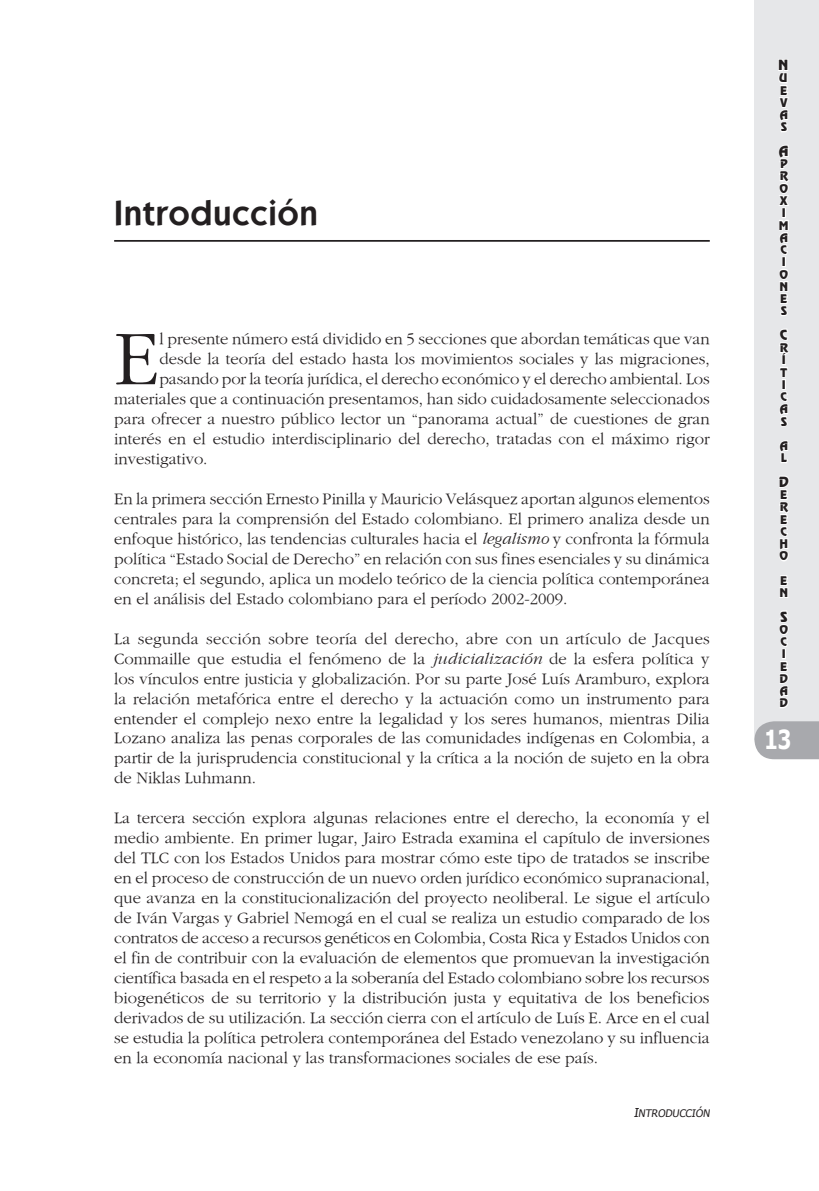
<style>
.page{position:relative;width:819px;height:1191px;background:#fff}
.page>*{position:absolute;margin:0;border:0;box-sizing:border-box;transform-origin:0 0}
.t1{font:80.85px "Gourmand";color:#231f20}
.t2{font:600 35px "Kabel IT Cby BT";letter-spacing:.03em;color:#231f20}
.t3{font:700 26.25px "Tahoma";color:#fff;scale:.8 1}
.t4{font:16.62px/19.9px "Gourmand";color:#231f20;text-align:justify}
.t5{font:14px "Revue BT Regular SC850";color:#231f20}
.t6{font:11.9px/12.2px "Revue BT Regular SC850";color:#231f20}
.t7{font:10.33px "Tahoma SC850";color:#231f20}
.s1{font-style:italic}
.s2{font-size:12.25px}
</style>
<div class="page">
<div style="left:754px;top:0;width:65px;height:739px;background:#e6e7e9"></div>
<svg style="left:778px;top:59px;width:11px;height:73px"></svg>
<svg style="left:778px;top:145px;width:11px;height:61px"></svg>
<div style="left:781px;top:207px;width:4px;height:11px;border:2px solid #fff"></div>
<svg style="left:779px;top:220px;width:10px;height:35px"></svg>
<div style="left:781px;top:256px;width:4px;height:11px;border:2px solid #fff"></div>
<svg style="left:779px;top:269px;width:10px;height:47px"></svg>
<svg style="left:779px;top:328px;width:10px;height:49px"></svg>
<div style="left:781px;top:379px;width:4px;height:11px;border:2px solid #fff"></div>
<svg style="left:779px;top:391px;width:10px;height:36px"></svg>
<svg style="left:779px;top:440px;width:10px;height:23px"></svg>
<svg style="left:778px;top:476px;width:11px;height:86px"></svg>
<svg style="left:779px;top:575px;width:9px;height:23px"></svg>
<svg style="left:779px;top:610px;width:10px;height:37px"></svg>
<div style="left:781px;top:648px;width:4px;height:11px;border:2px solid #fff"></div>
<svg style="left:779px;top:661px;width:10px;height:47px"></svg>
<svg style="left:754px;top:721px;width:65px;height:38px;background:#adaeb2"></svg>
<hr style="left:114px;top:240px;width:595px;height:2px;background:#231f20">
<h2 class="t2" style="left:114px;top:191px;width:205px">Introducción</h2>
<h1 class="t1" style="left:114px;top:316px;width:47px">E</h1>
<p class="t4" style="left:159px;top:329px;width:552px">l presente número está dividido en 5 secciones que abordan temáticas que van</p>
<p class="t4" style="left:159px;top:349px;width:552px">desde la teoría del estado hasta los movimientos sociales y las migraciones,</p>
<p class="t4" style="left:159px;top:369px;width:551px">pasando por la teoría jurídica, el derecho económico y el derecho ambiental. Los</p>
<p class="t4" style="left:114px;top:389px;width:597px">materiales que a continuación presentamos, han sido cuidadosamente seleccionados</p>
<p class="t4" style="left:114px;top:409px;width:597px">para ofrecer a nuestro público lector un “panorama actual” de cuestiones de gran</p>
<p class="t4" style="left:114px;top:429px;width:597px">interés en el estudio interdisciplinario del derecho, tratadas con el máximo rigor</p>
<p class="t4" style="left:114px;top:449px;width:95px">investigativo.</p>
<p class="t4" style="left:114px;top:489px;width:597px">En la primera sección Ernesto Pinilla y Mauricio Velásquez aportan algunos elementos centrales para la comprensión del Estado colombiano. El primero analiza desde un enfoque histórico, las tendencias culturales hacia el <span class="s1">legalismo</span> y confronta la fórmula política “Estado Social de Derecho” en relación con sus fines esenciales y su dinámica concreta; el segundo, aplica un modelo teórico de la ciencia política contemporánea en el análisis del Estado colombiano para el período 2002-2009.</p>
<p class="t4" style="left:114px;top:629px;width:597px">La segunda sección sobre teoría del derecho, abre con un artículo de Jacques Commaille que estudia el fenómeno de la <span class="s1">judicialización</span> de la esfera política y los vínculos entre justicia y globalización. Por su parte José Luís Aramburo, explora la relación metafórica entre el derecho y la actuación como un instrumento para entender el complejo nexo entre la legalidad y los seres humanos, mientras Dilia Lozano analiza las penas corporales de las comunidades indígenas en Colombia, a partir de la jurisprudencia constitucional y la crítica a la noción de sujeto en la obra de Niklas Luhmann.</p>
<p class="t4" style="left:114px;top:808px;width:597px">La tercera sección explora algunas relaciones entre el derecho, la economía y el medio ambiente. En primer lugar, Jairo Estrada examina el capítulo de inversiones del TLC con los Estados Unidos para mostrar cómo este tipo de tratados se inscribe en el proceso de construcción de un nuevo orden jurídico económico supranacional, que avanza en la constitucionalización del proyecto neoliberal. Le sigue el artículo de Iván Vargas y Gabriel Nemogá en el cual se realiza un estudio comparado de los contratos de acceso a recursos genéticos en Colombia, Costa Rica y Estados Unidos con el fin de contribuir con la evaluación de elementos que promuevan la investigación científica basada en el respeto a la soberanía del Estado colombiano sobre los recursos biogenéticos de su territorio y la distribución justa y equitativa de los beneficios derivados de su utilización. La sección cierra con el artículo de Luís E. Arce en el cual se estudia la política petrolera contemporánea del Estado venezolano y su influencia en la economía nacional y las transformaciones sociales de ese país.</p>
<p class="t7" style="left:633px;top:1105px;width:79px"><span class="s2">I</span>NTRODUCCIÓN</p>
<p class="t5" style="left:778px;top:57px;width:10px">N</p>
<p class="t6" style="left:779px;top:72px;width:11px;text-align:justify">U E V A S</p>
<p class="t5" style="left:778px;top:142px;width:10px">A</p>
<p class="t6" style="left:779px;top:158px;width:11px">P<br>R<br>O<br>X<br>I<br>M<br>A<br>C<br>I<br>O<br>N<br>E<br>S</p>
<p class="t5" style="left:779px;top:326px;width:9px">C</p>
<p class="t6" style="left:779px;top:341px;width:10px">R<br>Í<br>T<br>I<br>C<br>A<br>S</p>
<p class="t6" style="left:779px;top:439px;width:10px">A<br>L</p>
<p class="t5" style="left:778px;top:473px;width:11px">D</p>
<p class="t6" style="left:779px;top:488px;width:10px;text-align:justify">E R E C H O</p>
<p class="t6" style="left:779px;top:574px;width:10px">E<br>N</p>
<p class="t5" style="left:780px;top:608px;width:8px">S</p>
<p class="t6" style="left:779px;top:623px;width:10px">O<br>C<br>I<br>E<br>D<br>A<br>D</p>
<h3 class="t3" style="left:764px;top:721px;width:35px">13</h3>
</div>
